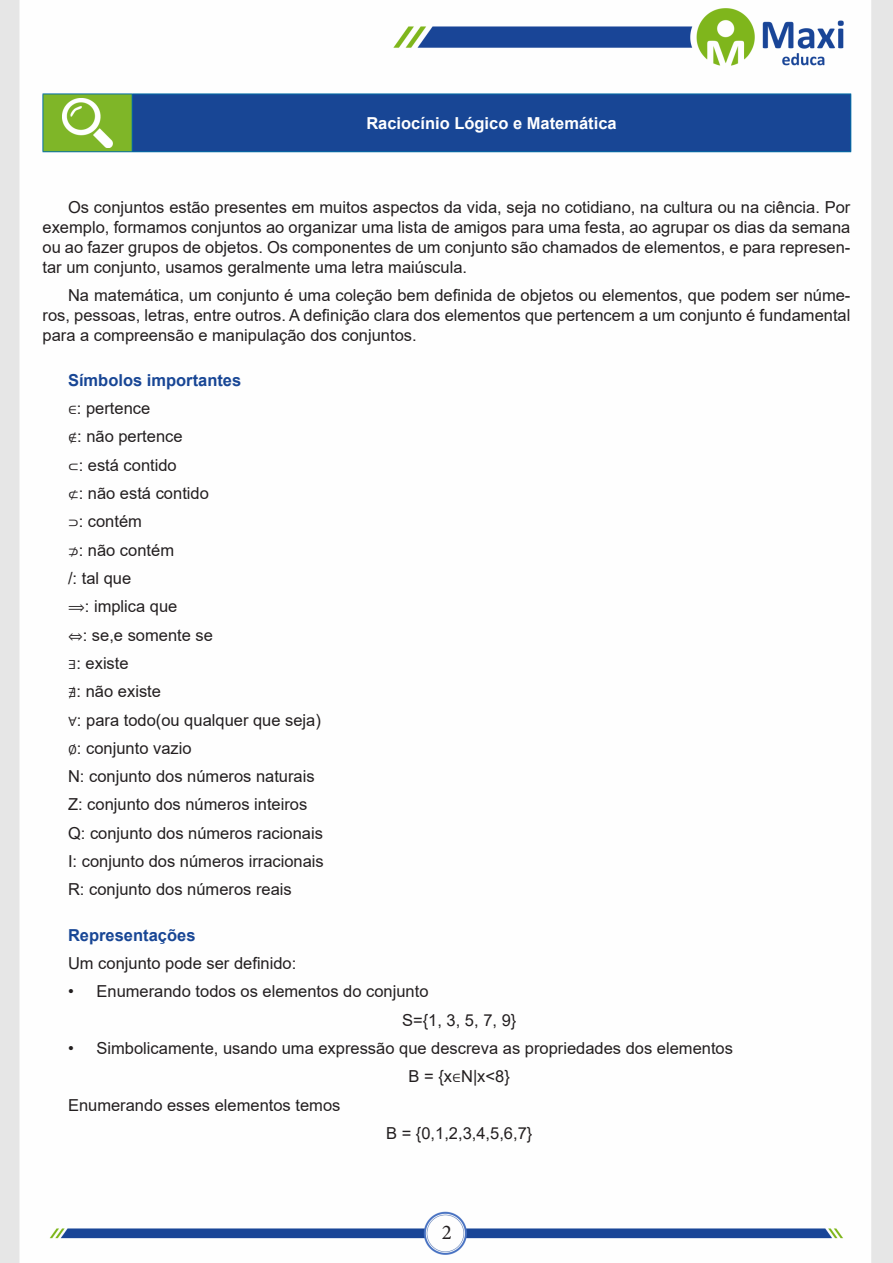
<style>
.page{position:relative;width:893px;height:1263px;background:#fff}
.page>*{position:absolute;margin:0;border:0;box-sizing:border-box;transform-origin:0 0}
.t1{font:21px "Minion Pro";color:#231f20}
.t2{font:16.5px/19.8px "Arial";color:#231f20;text-align:justify}
.TITULO_DE_ASSUNTO__CORPO{font:700 16.5px "Arial";color:#184695}
.CENTRALIZAR{font:700 16.5px "Arial";color:#fff}
.s1{font-family:"Cambria Math";font-size:14.25px}
</style>
<div class="page">
<img style="left:0;top:0;width:893px;height:1263px">
<div style="left:43px;top:94px;width:89px;height:58px;background:#7fb628"></div>
<div style="left:132px;top:94px;width:719px;height:58px;background:#184695"></div>
<hr style="left:43px;top:94px;width:89px;height:1px;background:#036ea6">
<hr style="left:43px;top:94px;width:1px;height:57px;background:#036ea6">
<hr style="left:43px;top:151px;width:89px;height:1px;background:#036ea6">
<hr style="left:132px;top:94px;width:719px;height:1px;background:#036ea6">
<hr style="left:132px;top:94px;width:1px;height:57px;background:#036ea6">
<hr style="left:850px;top:94px;width:1px;height:57px;background:#036ea6">
<hr style="left:132px;top:151px;width:719px;height:1px;background:#036ea6">
<img style="left:62px;top:98px;width:51px;height:49px">
<p class="CENTRALIZAR" style="left:366px;top:111px;width:252px">Raciocínio Lógico e Matemática</p>
<p class="t2" style="left:43px;top:197px;width:809px;text-indent:26px">Os conjuntos estão presentes em muitos aspectos da vida, seja no cotidiano, na cultura ou na ciência. Por exemplo, formamos conjuntos ao organizar uma lista de amigos para uma festa, ao agrupar os dias da semana ou ao fazer grupos de objetos. Os componentes de um conjunto são chamados de elementos, e para represen&shy;tar um conjunto, usamos geralmente uma letra maiúscula.</p>
<p class="t2" style="left:43px;top:285px;width:809px;text-indent:26px">Na matemática, um conjunto é uma coleção bem definida de objetos ou elementos, que podem ser núme&shy;ros, pessoas, letras, entre outros. A definição clara dos elementos que pertencem a um conjunto é fundamental para a compreensão e manipulação dos conjuntos.</p>
<p class="TITULO_DE_ASSUNTO__CORPO" style="left:68px;top:368px;width:175px">Símbolos importantes</p>
<p class="t2" style="left:68px;top:398px;width:84px"><span class="s1">∈</span>: pertence</p>
<p class="t2" style="left:68px;top:427px;width:116px"><span class="s1">∉</span>: não pertence</p>
<p class="t2" style="left:68px;top:455px;width:110px"><span class="s1">⊂</span>: está contido</p>
<p class="t2" style="left:68px;top:483px;width:142px"><span class="s1">⊄</span>: não está contido</p>
<p class="t2" style="left:68px;top:512px;width:75px"><span class="s1">⊃</span>: contém</p>
<p class="t2" style="left:68px;top:540px;width:108px"><span class="s1">⊅</span>: não contém</p>
<p class="t2" style="left:68px;top:568px;width:65px">/: tal que</p>
<p class="t2" style="left:68px;top:596px;width:111px"><span class="s1">⟹</span>: implica que</p>
<p class="t2" style="left:68px;top:625px;width:146px"><span class="s1">⇔</span>: se,e somente se</p>
<p class="t2" style="left:68px;top:653px;width:62px"><span class="s1">∃</span>: existe</p>
<p class="t2" style="left:68px;top:681px;width:94px"><span class="s1">∄</span>: não existe</p>
<p class="t2" style="left:68px;top:710px;width:254px"><span class="s1">∀</span>: para todo(ou qualquer que seja)</p>
<p class="t2" style="left:68px;top:738px;width:125px"><span class="s1">∅</span>: conjunto vazio</p>
<p class="t2" style="left:68px;top:766px;width:248px">N: conjunto dos números naturais</p>
<p class="t2" style="left:68px;top:795px;width:241px">Z: conjunto dos números inteiros</p>
<p class="t2" style="left:68px;top:823px;width:256px">Q: conjunto dos números racionais</p>
<p class="t2" style="left:68px;top:851px;width:257px">I: conjunto dos números irracionais</p>
<p class="t2" style="left:68px;top:880px;width:225px">R: conjunto dos números reais</p>
<p class="TITULO_DE_ASSUNTO__CORPO" style="left:68px;top:923px;width:129px">Representações</p>
<p class="t2" style="left:68px;top:953px;width:230px">Um conjunto pode ser definido:</p>
<p class="t2" style="left:68px;top:981px;width:362px">• Enumerando todos os elementos do conjunto</p>
<p class="t2" style="left:402px;top:1010px;width:116px">S={1, 3, 5, 7, 9}</p>
<p class="t2" style="left:68px;top:1038px;width:666px">• Simbolicamente, usando uma expressão que descreva as propriedades dos elementos</p>
<p class="t2" style="left:409px;top:1066px;width:103px">B = {x<span class="s1">∈</span>ℕ |x&lt;8}</p>
<p class="t2" style="left:68px;top:1095px;width:274px">Enumerando esses elementos temos</p>
<p class="t2" style="left:386px;top:1123px;width:148px">B = {0,1,2,3,4,5,6,7}</p>
<p class="t1" style="left:442px;top:1218px;width:12px">2</p>
</div>
